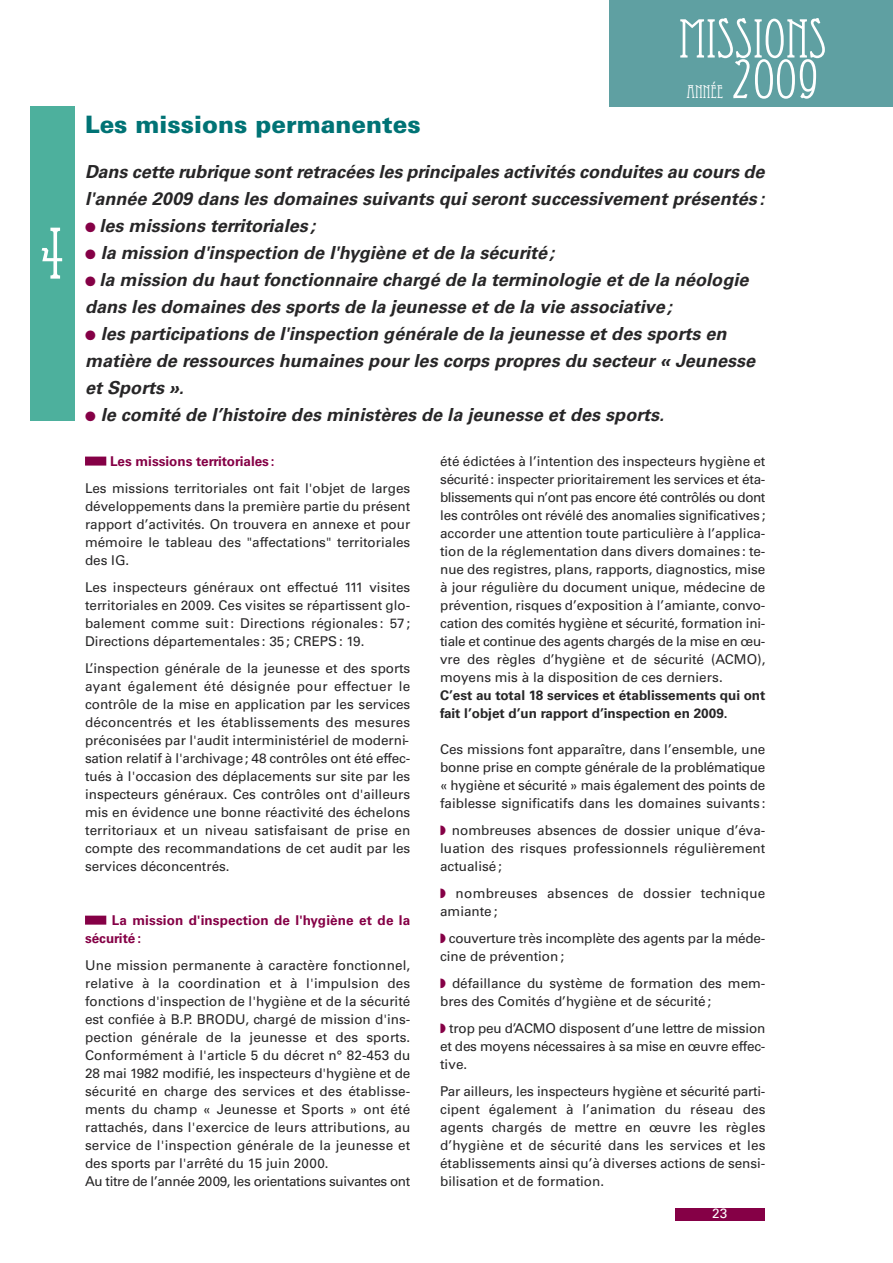
<style>
.page{position:relative;width:893px;height:1263px;background:#fff}
.page>*{position:absolute;margin:0;border:0;box-sizing:border-box;transform-origin:0 0}
.t1{font:72px "Eccentric Std";color:#fff}
.t2{font:54px "Eccentric Std";color:#fff}
.t3{font:900 24px "Univers";color:#007375}
.t4{font:italic 700 18px/27px "Univers";letter-spacing:.005em;color:#272627}
.t5{font:18px "Eccentric Std";color:#fff}
.t6{font:13.5px/18px "Univers";color:#272627;text-align:justify}
.t7{font:700 13.5px/18px "Univers";color:#272627}
.t8{font:700 13.5px/18px "Univers";color:#850046}
.t9{font:13.5px/18px "Univers";letter-spacing:.02em;color:#272627}
.t10{font:13.5px "Univers";color:#fff}
.s1{color:#850046}
</style>
<div class="page">
<div style="left:30px;top:106px;width:44px;height:315px;background:#4db09d"></div>
<div style="left:85px;top:457px;width:21px;height:9px;background:#850046"></div>
<div style="left:85px;top:916px;width:21px;height:9px;background:#850046"></div>
<div style="left:675px;top:1208px;width:89px;height:12px;background:#850046"></div>
<div style="left:609px;top:0;width:284px;height:106px;background:#5fa0a2"></div>
<h1 class="t1" style="left:37px;top:228px;width:31px">4</h1>
<h3 class="t3" style="left:85px;top:115px;width:337px">Les missions permanentes</h3>
<h2 class="t2" style="left:679px;top:19px;width:149px">MISSIONS</h2>
<h3 class="t5" style="left:686px;top:85px;width:38px">ANNÉE</h3>
<h2 class="t2" style="left:731px;top:60px;width:89px">2009</h2>
<h3 class="t4" style="left:85px;top:159px;width:681px">Dans cette rubrique sont retracées les principales activités conduites au cours de l'année 2009 dans les domaines suivants qui seront successivement présentés :</h3>
<h3 class="t4" style="left:85px;top:213px;width:232px"><span class="s1">●</span> les missions territoriales ;</h3>
<h3 class="t4" style="left:85px;top:240px;width:471px"><span class="s1">●</span> la mission d'inspection de l'hygiène et de la sécurité ;</h3>
<h3 class="t4" style="left:85px;top:267px;width:665px"><span class="s1">●</span> la mission du haut fonctionnaire chargé de la terminologie et de la néologie dans les domaines des sports de la jeunesse et de la vie associative ;</h3>
<h3 class="t4" style="left:85px;top:321px;width:672px"><span class="s1">●</span> les participations de l'inspection générale de la jeunesse et des sports en matière de ressources humaines pour les corps propres du secteur « Jeunesse et Sports ».</h3>
<h3 class="t4" style="left:85px;top:402px;width:581px"><span class="s1">●</span> le comité de l’histoire des ministères de la jeunesse et des sports.</h3>
<p class="t8" style="left:110px;top:453px;width:166px">Les missions territoriales :</p>
<p class="t6" style="left:85px;top:480px;width:327px">Les missions territoriales ont fait l'objet de larges développements dans la première partie du présent rapport d’activités. On trouvera en annexe et pour mémoire le tableau des "affectations" territoriales des IG.</p>
<p class="t6" style="left:85px;top:579px;width:327px">Les inspecteurs généraux ont effectué 111 visites territoriales en 2009. Ces visites se répartissent glo&shy;balement comme suit: Directions régionales : 57 ; Directions départementales : 35; CREPS: 19.</p>
<p class="t6" style="left:85px;top:660px;width:327px">L’inspection générale de la jeunesse et des sports ayant également été désignée pour effectuer le contrôle de la mise en application par les services déconcentrés et les établissements des mesures préconisées par l'audit interministériel de moderni&shy;sation relatif à l'archivage; 48 contrôles ont été effec&shy;tués à l'occasion des déplacements sur site par les inspecteurs généraux. Ces contrôles ont d'ailleurs mis en évidence une bonne réactivité des échelons territoriaux et un niveau satisfaisant de prise en compte des recommandations de cet audit par les services déconcentrés.</p>
<p class="t6" style="left:440px;top:453px;width:327px">été édictées à l’intention des inspecteurs hygiène et sécurité: inspecter prioritairement les services et éta&shy;blissements qui n’ont pas encore été contrôlés ou dont les contrôles ont révélé des anomalies significatives ; accorder une attention toute particulière à l’applica&shy;tion de la réglementation dans divers domaines : te&shy;nue des registres, plans, rapports, diagnostics, mise à jour régulière du document unique, médecine de prévention, risques d’exposition à l’amiante, convo&shy;cation des comités hygiène et sécurité, formation ini&shy;tiale et continue des agents chargés de la mise en œu&shy;vre des règles d’hygiène et de sécurité (ACMO), moyens mis à la disposition de ces derniers.</p>
<p class="t7" style="left:440px;top:687px;width:327px">C’est au total 18 services et établissements qui ont fait l’objet d’un rapport d’inspection en 2009.</p>
<p class="t6" style="left:440px;top:741px;width:327px">Ces missions font apparaître, dans l’ensemble, une bonne prise en compte générale de la problématique « hygiène et sécurité » mais également des points de faiblesse significatifs dans les domaines suivants :</p>
<p class="t6" style="left:440px;top:822px;width:327px"><span class="s1">◗</span> nombreuses absences de dossier unique d’éva&shy;luation des risques professionnels régulièrement actualisé;</p>
<p class="t9" style="left:440px;top:885px;width:327px"><span class="s1">◗</span> nombreuses absences de dossier technique amiante;</p>
<p class="t6" style="left:440px;top:930px;width:327px"><span class="s1">◗</span> couverture très incomplète des agents par la méde&shy;cine de prévention;</p>
<p class="t6" style="left:440px;top:975px;width:327px"><span class="s1">◗</span> défaillance du système de formation des mem&shy;bres des Comités d’hygiène et de sécurité;</p>
<p class="t6" style="left:440px;top:1020px;width:327px"><span class="s1">◗</span> trop peu d’ACMO disposent d’une lettre de mission et des moyens nécessaires à sa mise en œuvre effec&shy;tive.</p>
<p class="t6" style="left:440px;top:1083px;width:327px">Par ailleurs, les inspecteurs hygiène et sécurité parti&shy;cipent également à l’animation du réseau des agents chargés de mettre en œuvre les règles d’hygiène et de sécurité dans les services et les établissements ainsi qu’à diverses actions de sensi&shy;bilisation et de formation.</p>
<p class="t10" style="left:712px;top:1208px;width:16px">23</p>
<p class="t8" style="left:85px;top:912px;width:327px;text-indent:27px">La mission d'inspection de l'hygiène et de la sécurité:</p>
<p class="t6" style="left:85px;top:957px;width:327px;text-align:left">Une mission permanente à caractère fonctionnel, relative à la coordination et à l'impulsion des fonctions d'inspection de l'hygiène et de la sécurité est confiée à B.P. BRODU, chargé de mission d'ins&shy;pection générale de la jeunesse et des sports.<br>Conformément à l'article 5 du décret n° 82-453 du 28 mai 1982 modifié, les inspecteurs d'hygiène et de sécurité en charge des services et des établisse&shy;ments du champ « Jeunesse et Sports » ont été rattachés, dans l'exercice de leurs attributions, au service de l'inspection générale de la jeunesse et des sports par l'arrêté du 15 juin 2000.<br>Au titre de l’année 2009, les orientations suivantes ont</p>
</div>
